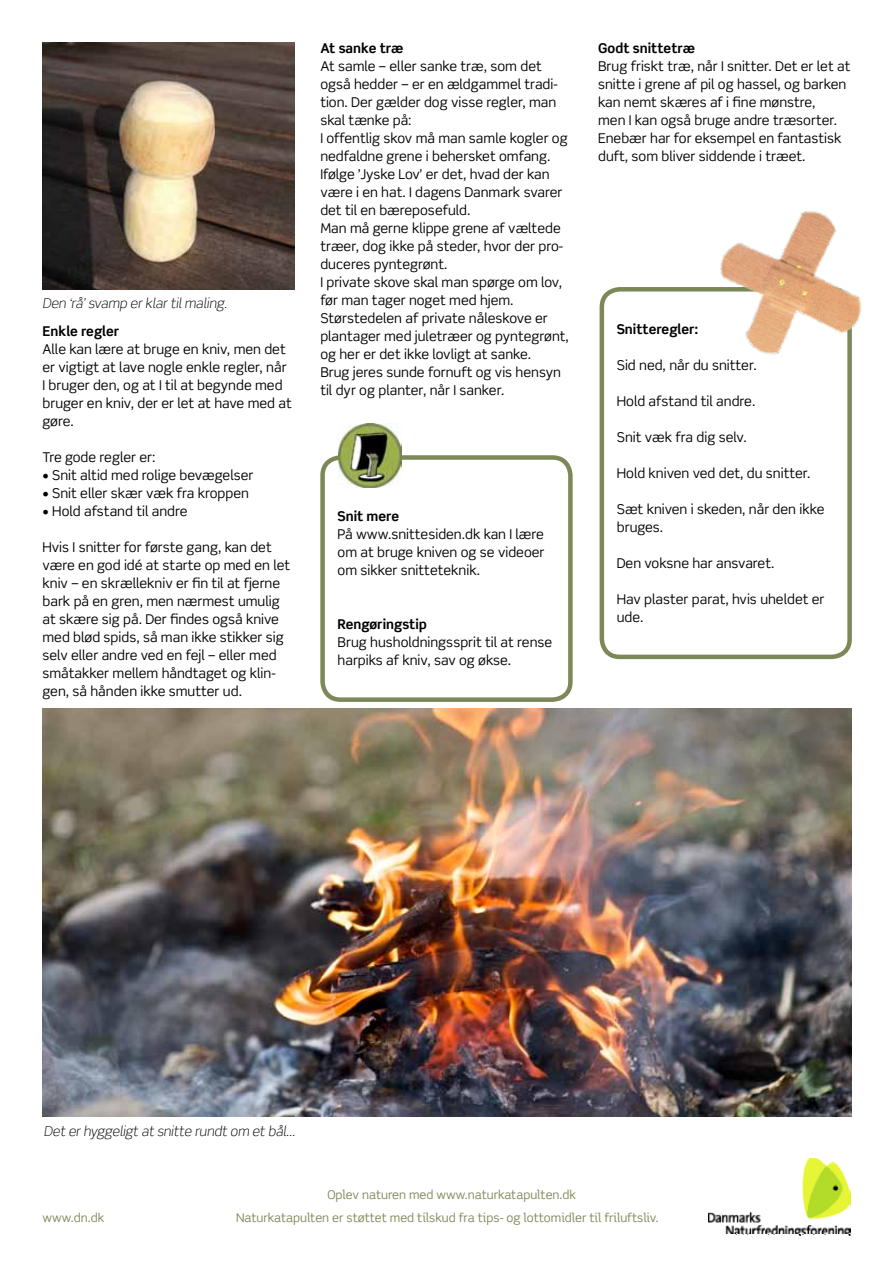
<style>
.page{position:relative;width:893px;height:1263px;background:#fff}
.page>*{position:absolute;margin:0;border:0;box-sizing:border-box;transform-origin:0 0}
.t1{font:13.5px/18px "Scene";color:#000}
.t2{font:700 13.5px "Scene";color:#000}
.t3{font:italic 300 13.5px "Scene";color:#000}
.t4{font:12px/23.1px "Scene Alt";color:#7c8857}
</style>
<div class="page">
<img style="left:708px;top:1158px;width:142px;height:77px">
<div style="left:600px;top:287px;width:252px;height:372px;border:4px solid #7c8857;border-radius:18px"></div>
<img style="left:697px;top:210px;width:165px;height:168px">
<div style="left:320px;top:455px;width:253px;height:247px;border:4px solid #7c8857;border-radius:18px"></div>
<img style="left:43px;top:708px;width:809px;height:409px">
<img style="left:338px;top:424px;width:64px;height:63px">
<img style="left:43px;top:43px;width:252px;height:246px">
<p class="t3" style="left:43px;top:295px;width:186px">Den ‘rå’ svamp er klar til maling.</p>
<p class="t2" style="left:43px;top:323px;width:78px">Enkle regler</p>
<p class="t1" style="left:43px;top:340px;width:251px">Alle kan lære at bruge en kniv, men det er vigtigt at lave nogle enkle regler, når<br>I bruger den, og at I til at begynde med bruger en kniv, der er let at have med at gøre.</p>
<p class="t1" style="left:43px;top:448px;width:114px">Tre gode regler er:</p>
<p class="t1" style="left:43px;top:466px;width:212px">• Snit altid med rolige bevægelser</p>
<p class="t1" style="left:43px;top:484px;width:208px">• Snit eller skær væk fra kroppen</p>
<p class="t1" style="left:43px;top:502px;width:146px">• Hold afstand til andre</p>
<p class="t1" style="left:43px;top:538px;width:249px">Hvis I snitter for første gang, kan det være en god idé at starte op med en let kniv – en skrællekniv er fin til at fjerne bark på en gren, men nærmest umulig at skære sig på. Der findes også knive med blød spids, så man ikke stikker sig selv eller andre ved en fejl – eller med småtakker mellem håndtaget og klin&shy;gen, så hånden ikke smutter ud.</p>
<p class="t2" style="left:320px;top:40px;width:85px">At sanke træ</p>
<p class="t1" style="left:320px;top:57px;width:250px">At samle – eller sanke træ, som det også hedder – er en ældgammel tradi&shy;tion. Der gælder dog visse regler, man skal tænke på:<br>I offentlig skov må man samle kogler og nedfaldne grene i behersket omfang.<br>Ifølge ’Jyske Lov’ er det, hvad der kan være i en hat. I dagens Danmark svarer det til en bæreposefuld.<br>Man må gerne klippe grene af væltede træer, dog ikke på steder, hvor der pro&shy;duceres pyntegrønt.<br>I private skove skal man spørge om lov, før man tager noget med hjem.<br>Størstedelen af private nåleskove er plantager med juletræer og pyntegrønt, og her er det ikke lovligt at sanke.<br>Brug jeres sunde fornuft og vis hensyn til dyr og planter, når I sanker.</p>
<p class="t2" style="left:338px;top:508px;width:63px">Snit mere</p>
<p class="t1" style="left:338px;top:525px;width:208px;text-align:justify">På www.snittesiden.dk kan I lære om at bruge kniven og se videoer om sikker snitteteknik.</p>
<p class="t2" style="left:338px;top:616px;width:91px">Rengøringstip</p>
<p class="t1" style="left:338px;top:633px;width:216px">Brug husholdningssprit til at rense harpiks af kniv, sav og økse.</p>
<p class="t2" style="left:598px;top:40px;width:99px">Godt snittetræ</p>
<p class="t1" style="left:598px;top:57px;width:254px">Brug friskt træ, når I snitter. Det er let at snitte i grene af pil og hassel, og barken kan nemt skæres af i fine mønstre,<br>men I kan også bruge andre træsorter.<br>Enebær har for eksempel en fantastisk duft, som bliver siddende i træet.</p>
<p class="t2" style="left:617px;top:321px;width:83px">Snitteregler:</p>
<p class="t1" style="left:617px;top:356px;width:141px">Sid ned, når du snitter.</p>
<p class="t1" style="left:617px;top:392px;width:140px">Hold afstand til andre.</p>
<p class="t1" style="left:617px;top:428px;width:131px">Snit væk fra dig selv.</p>
<p class="t1" style="left:617px;top:464px;width:195px">Hold kniven ved det, du snitter.</p>
<p class="t1" style="left:617px;top:500px;width:209px">Sæt kniven i skeden, når den ikke bruges.</p>
<p class="t1" style="left:617px;top:554px;width:159px">Den voksne har ansvaret.</p>
<p class="t1" style="left:617px;top:590px;width:209px">Hav plaster parat, hvis uheldet er ude.</p>
<p class="t3" style="left:44px;top:1123px;width:253px">Det er hyggeligt at snitte rundt om et bål...</p>
<p class="t4" style="left:43px;top:1205px;width:63px">www.dn.dk</p>
<p class="t4" style="left:236px;top:1182px;width:424px;text-indent:91px">Oplev naturen med www.naturkatapulten.dk<br>Naturkatapulten er støttet med tilskud fra tips- og lottomidler til friluftsliv.</p>
</div>
